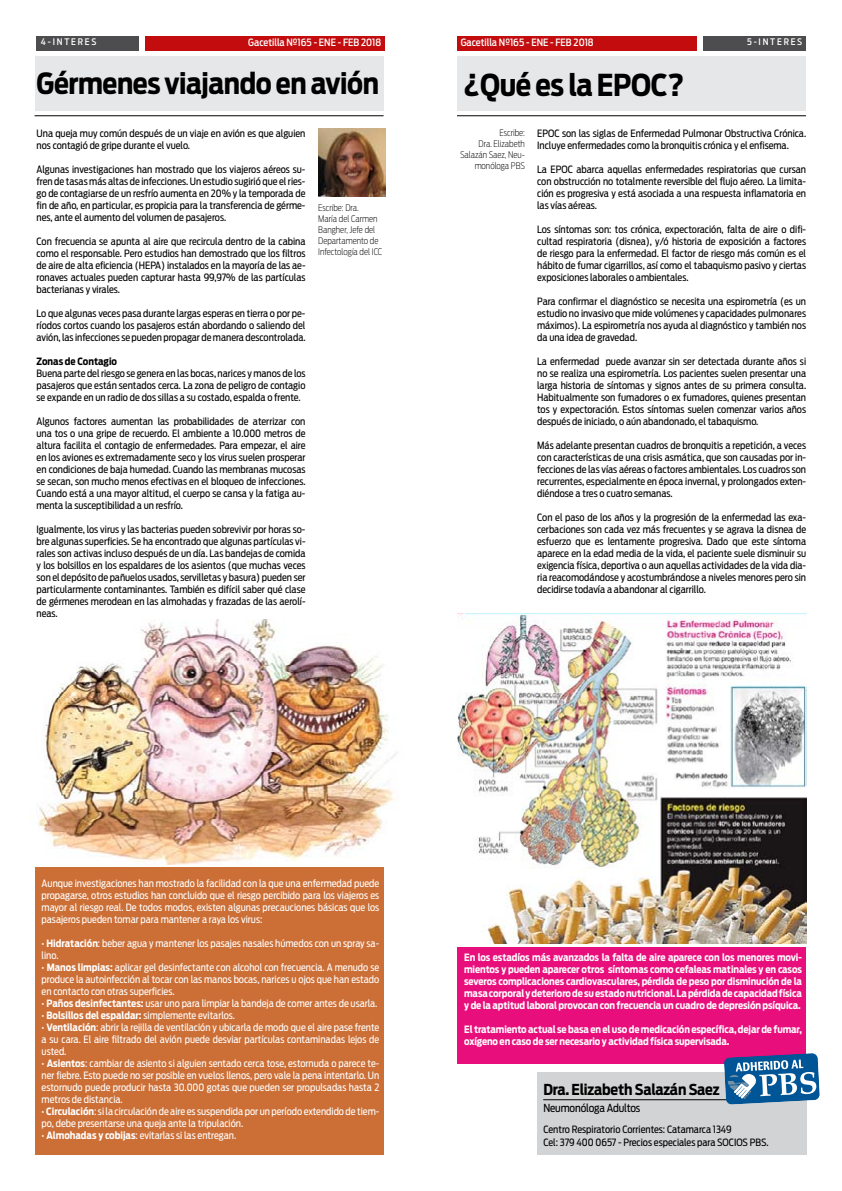
<style>
.page{position:relative;width:842px;height:1191px;background:#fff}
.page>*{position:absolute;margin:0;border:0;box-sizing:border-box;transform-origin:0 0}
.t1{font:700 30px "Antenna Cond";letter-spacing:-.015em;color:#000}
.t2{font:700 29px "Antenna Cond";letter-spacing:-.015em;color:#000}
.t3{font:700 15px "Antenna Cond";letter-spacing:-.01em;color:#000}
.t4{font:11px "Antenna Cond";letter-spacing:-.01em;color:#000}
.t5{font:10px/12px "Antenna Cond";color:#000;text-align:justify}
.t6{font:10px/12px "Antenna Cond";color:#fff;text-align:justify}
.t7{font:700 10px/12px "Antenna Cond";letter-spacing:-.01em;color:#fff;text-align:justify}
.t8{font:500 10px "Antenna Cond";color:#fff}
.t9{font:700 10px "Antenna Cond";color:#000}
.t10{font:200 9px/11px "Antenna Cond";color:#000;text-align:right}
.t11{font:500 9px "Antenna Cond";letter-spacing:.2em;color:#fff}
.s1{font-weight:700}
</style>
<div class="page">
<div style="left:457px;top:36px;width:240px;height:15px;background:#c30c0e"></div>
<div style="left:146px;top:36px;width:239px;height:15px;background:#c30c0e"></div>
<div style="left:36px;top:36px;width:103px;height:15px;background:#4d4d4f"></div>
<div style="left:703px;top:36px;width:102px;height:15px;background:#4d4d4f"></div>
<div style="left:458px;top:947px;width:348px;height:117px;background:#e80e7b"></div>
<div style="left:457px;top:56px;width:349px;height:55px;background:#e6e7e8"></div>
<hr style="left:457px;top:115px;width:349px;height:1px;background:#000">
<div style="left:537px;top:1072px;width:270px;height:83px;background:#d1d3d4"></div>
<hr style="left:543px;top:1099px;width:229px;height:1px;background:#000">
<svg style="left:724px;top:1053px;width:96px;height:51px;background:#5481b1"></svg>
<img style="left:458px;top:614px;width:348px;height:329px">
<div style="left:35px;top:867px;width:349px;height:288px;background:#cc6f36"></div>
<div style="left:35px;top:56px;width:349px;height:55px;background:#e6e7e8"></div>
<hr style="left:35px;top:115px;width:349px;height:1px;background:#000">
<img style="left:38px;top:619px;width:359px;height:246px">
<img style="left:318px;top:129px;width:68px;height:68px">
<p class="t11" style="left:41px;top:37px;width:57px">4-INTERES</p>
<p class="t8" style="left:248px;top:37px;width:135px">Gacetilla Nº165 - ENE - FEB 2018</p>
<p class="t8" style="left:461px;top:37px;width:135px">Gacetilla Nº165 - ENE - FEB 2018</p>
<p class="t11" style="left:747px;top:37px;width:57px">5-INTERES</p>
<h1 class="t1" style="left:463px;top:67px;width:223px">¿Qué es la EPOC?</h1>
<h2 class="t2" style="left:37px;top:66px;width:344px">Gérmenes viajando en avión</h2>
<p class="t5" style="left:37px;top:127px;width:270px">Una queja muy común después de un viaje en avión es que alguien nos contagió de gripe durante el vuelo.</p>
<p class="t5" style="left:37px;top:163px;width:270px">Algunas investigaciones han mostrado que los viajeros aéreos su&shy;fren de tasas más altas de infecciones. Un estudio sugirió que el ries&shy;go de contagiarse de un resfrío aumenta en 20% y la temporada de fin de año, en particular, es propicia para la transferencia de gérme&shy;nes, ante el aumento del volumen de pasajeros.</p>
<p class="t5" style="left:37px;top:235px;width:270px">Con frecuencia se apunta al aire que recircula dentro de la cabina como el responsable. Pero estudios han demostrado que los filtros de aire de alta eficiencia (HEPA) instalados en la mayoría de las ae&shy;ronaves actuales pueden capturar hasta 99,97% de las partículas bacterianas y virales.</p>
<p class="t5" style="left:37px;top:307px;width:271px">Lo que algunas veces pasa durante largas esperas en tierra o por pe&shy;ríodos cortos cuando los pasajeros están abordando o saliendo del avión, las infecciones se pueden propagar de manera descontrolada.</p>
<p class="t9" style="left:37px;top:355px;width:82px">Zonas de Contagio</p>
<p class="t5" style="left:37px;top:367px;width:270px">Buena parte del riesgo se genera en las bocas, narices y manos de los pasajeros que están sentados cerca. La zona de peligro de contagio se expande en un radio de dos sillas a su costado, espalda o frente.</p>
<p class="t5" style="left:37px;top:415px;width:271px">Algunos factores aumentan las probabilidades de aterrizar con una tos o una gripe de recuerdo. El ambiente a 10.000 metros de altura facilita el contagio de enfermedades. Para empezar, el aire en los aviones es extremadamente seco y los virus suelen prosperar en condiciones de baja humedad. Cuando las membranas mucosas se secan, son mucho menos efectivas en el bloqueo de infecciones.<br>Cuando está a una mayor altitud, el cuerpo se cansa y la fatiga au&shy;menta la susceptibilidad a un resfrío.</p>
<p class="t5" style="left:37px;top:523px;width:270px">Igualmente, los virus y las bacterias pueden sobrevivir por horas so&shy;bre algunas superficies. Se ha encontrado que algunas partículas vi&shy;rales son activas incluso después de un día. Las bandejas de comida y los bolsillos en los espaldares de los asientos (que muchas veces son el depósito de pañuelos usados, servilletas y basura) pueden ser particularmente contaminantes. También es difícil saber qué clase de gérmenes merodean en las almohadas y frazadas de las aerolí&shy;neas.</p>
<p class="t10" style="left:318px;top:202px;width:66px;text-align:left">Escribe: Dra.<br>María del Carmen<br>Bangher, Jefe del<br>Departamento de<br>Infectología del ICC</p>
<p class="t10" style="left:460px;top:127px;width:66px">Escribe:<br>Dra. Elizabeth<br>Salazán Saez, Neu&shy;monóloga PBS</p>
<p class="t5" style="left:537px;top:127px;width:270px">EPOC son las siglas de Enfermedad Pulmonar Obstructiva Crónica.<br>Incluye enfermedades como la bronquitis crónica y el enfisema.</p>
<p class="t5" style="left:537px;top:163px;width:270px">La EPOC abarca aquellas enfermedades respiratorias que cursan con obstrucción no totalmente reversible del flujo aéreo. La limita&shy;ción es progresiva y está asociada a una respuesta inflamatoria en las vías aéreas.</p>
<p class="t5" style="left:537px;top:223px;width:270px">Los síntomas son: tos crónica, expectoración, falta de aire o difi&shy;cultad respiratoria (disnea), y/ó historia de exposición a factores de riesgo para la enfermedad. El factor de riesgo más común es el hábito de fumar cigarrillos, así como el tabaquismo pasivo y ciertas exposiciones laborales o ambientales.</p>
<p class="t5" style="left:537px;top:295px;width:270px">Para confirmar el diagnóstico se necesita una espirometría (es un estudio no invasivo que mide volúmenes y capacidades pulmonares máximos). La espirometría nos ayuda al diagnóstico y también nos da una idea de gravedad.</p>
<p class="t5" style="left:537px;top:355px;width:270px">La enfermedad puede avanzar sin ser detectada durante años si no se realiza una espirometría. Los pacientes suelen presentar una larga historia de síntomas y signos antes de su primera consulta.<br>Habitualmente son fumadores o ex fumadores, quienes presentan tos y expectoración. Estos síntomas suelen comenzar varios años después de iniciado, o aún abandonado, el tabaquismo.</p>
<p class="t5" style="left:537px;top:439px;width:270px">Más adelante presentan cuadros de bronquitis a repetición, a veces con características de una crisis asmática, que son causadas por in&shy;fecciones de las vías aéreas o factores ambientales. Los cuadros son recurrentes, especialmente en época invernal, y prolongados exten&shy;diéndose a tres o cuatro semanas.</p>
<p class="t5" style="left:537px;top:511px;width:270px">Con el paso de los años y la progresión de la enfermedad las exa&shy;cerbaciones son cada vez más frecuentes y se agrava la disnea de esfuerzo que es lentamente progresiva. Dado que este síntoma aparece en la edad media de la vida, el paciente suele disminuir su exigencia física, deportiva o aun aquellas actividades de la vida dia&shy;ria reacomodándose y acostumbrándose a niveles menores pero sin decidirse todavía a abandonar al cigarrillo.</p>
<p class="t6" style="left:42px;top:877px;width:339px">Aunque investigaciones han mostrado la facilidad con la que una enfermedad puede propagarse, otros estudios han concluido que el riesgo percibido para los viajeros es mayor al riesgo real. De todos modos, existen algunas precauciones básicas que los pasajeros pueden tomar para mantener a raya los virus:</p>
<p class="t6" style="left:42px;top:937px;width:339px">• <span class="s1">Hidratación</span>: beber agua y mantener los pasajes nasales húmedos con un spray sa&shy;lino.</p>
<p class="t6" style="left:42px;top:961px;width:339px">• <span class="s1">Manos limpias:</span> aplicar gel desinfectante con alcohol con frecuencia. A menudo se produce la autoinfección al tocar con las manos bocas, narices u ojos que han estado en contacto con otras superficies.</p>
<p class="t6" style="left:42px;top:997px;width:337px">• <span class="s1">Paños desinfectantes:</span> usar uno para limpiar la bandeja de comer antes de usarla.</p>
<p class="t6" style="left:42px;top:1009px;width:195px">• <span class="s1">Bolsillos del espaldar:</span> simplemente evitarlos.</p>
<p class="t6" style="left:42px;top:1021px;width:339px">• <span class="s1">Ventilación</span>: abrir la rejilla de ventilación y ubicarla de modo que el aire pase frente a su cara. El aire filtrado del avión puede desviar partículas contaminadas lejos de usted.</p>
<p class="t6" style="left:42px;top:1057px;width:339px">• <span class="s1">Asientos</span>: cambiar de asiento si alguien sentado cerca tose, estornuda o parece te&shy;ner fiebre. Esto puede no ser posible en vuelos llenos, pero vale la pena intentarlo. Un estornudo puede producir hasta 30.000 gotas que pueden ser propulsadas hasta 2 metros de distancia.</p>
<p class="t6" style="left:42px;top:1105px;width:339px">• <span class="s1">Circulación</span>: si la circulación de aire es suspendida por un período extendido de tiem&shy;po, debe presentarse una queja ante la tripulación.</p>
<p class="t6" style="left:42px;top:1129px;width:196px">• <span class="s1">Almohadas y cobijas</span>: evitarlas si las entregan.</p>
<p class="t7" style="left:464px;top:951px;width:339px">En los estadíos más avanzados la falta de aire aparece con los menores movi&shy;mientos y pueden aparecer otros síntomas como cefaleas matinales y en casos severos complicaciones cardiovasculares, pérdida de peso por disminución de la masa corporal y deterioro de su estado nutricional. La pérdida de capacidad física y de la aptitud laboral provocan con frecuencia un cuadro de depresión psíquica.</p>
<p class="t7" style="left:464px;top:1023px;width:339px">El tratamiento actual se basa en el uso de medicación específica, dejar de fumar, oxígeno en caso de ser necesario y actividad física supervisada.</p>
<h3 class="t3" style="left:543px;top:1080px;width:178px">Dra. Elizabeth Salazán Saez</h3>
<p class="t4" style="left:543px;top:1101px;width:99px">Neumonóloga Adultos</p>
<p class="t5" style="left:543px;top:1122px;width:227px;line-height:13px">Centro Respiratorio Corrientes: Catamarca 1349<br>Cel: 379 400 0657 - Precios especiales para SOCIOS PBS.</p>
</div>
